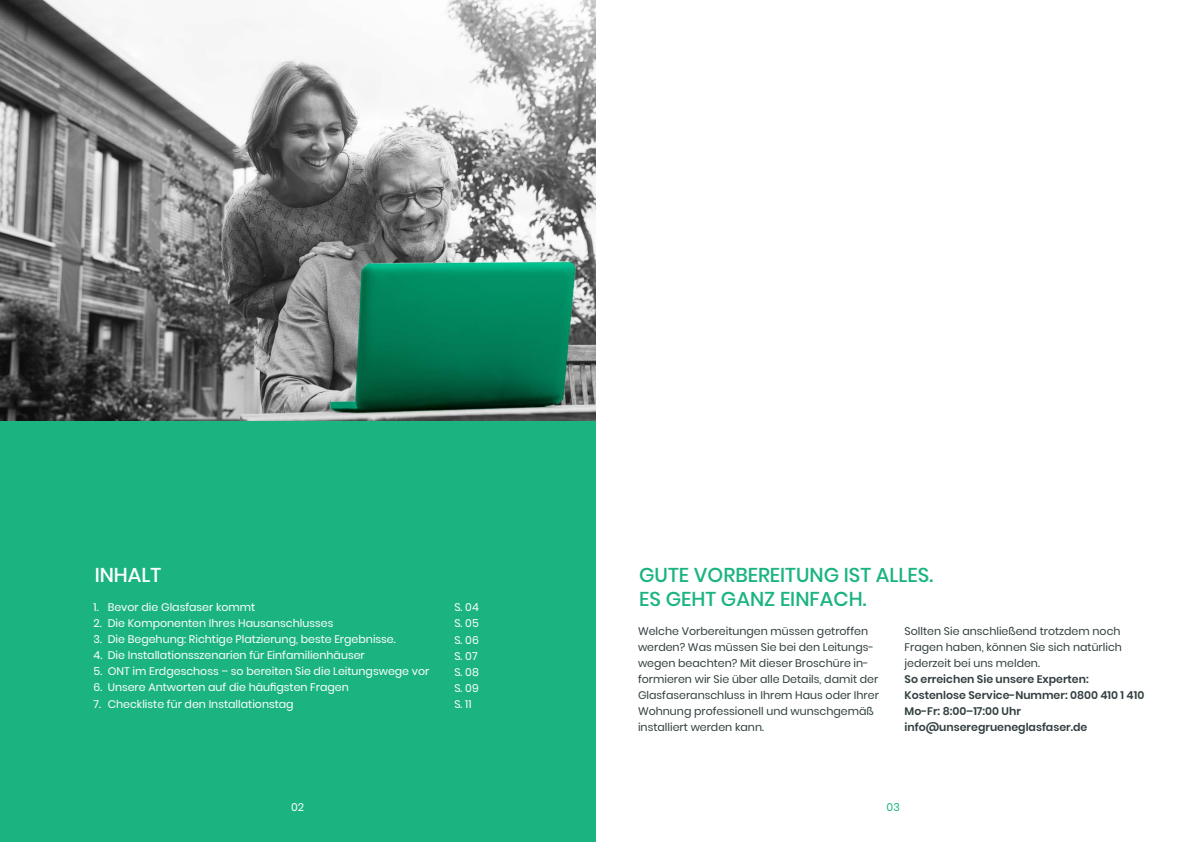
<style>
.page{position:relative;width:1191px;height:842px;background:#fff}
.page>*{position:absolute;margin:0;border:0;box-sizing:border-box;transform-origin:0 0}
.t1{font:500 20px/24px "Poppins";color:#1bb481}
.t2{font:500 20px "Poppins";color:#fff}
.t3{font:11px/16px "Poppins";color:#323f40}
.t4{font:11px/16px "Poppins";color:#fff;text-align:justify}
.t5{font:600 11px/16px "Poppins";color:#323f40}
.t6{font:11px "Poppins";color:#1bb481}
</style>
<div class="page">
<div style="left:0;top:421px;width:595px;height:421px;background:#1bb481"></div>
<img style="left:0;top:0;width:595px;height:421px">
<h1 class="t2" style="left:95px;top:567px;width:68px">INHALT</h1>
<p class="t4" style="left:94px;top:599px;width:163px">1. Bevor die Glasfaser kommt</p>
<p class="t4" style="left:94px;top:615px;width:241px">2. Die Komponenten Ihres Hausanschlusses</p>
<p class="t4" style="left:94px;top:631px;width:304px">3. Die Begehung: Richtige Platzierung, beste Ergebnisse.</p>
<p class="t4" style="left:94px;top:647px;width:273px">4. Die Installationsszenarien für Einfamilienhäuser</p>
<p class="t4" style="left:94px;top:663px;width:337px">5. ONT im Erdgeschoss – so bereiten Sie die Leitungswege vor</p>
<p class="t4" style="left:94px;top:680px;width:257px">6. Unsere Antworten auf die häufigsten Fragen</p>
<p class="t4" style="left:94px;top:695px;width:202px">7. Checkliste für den Installationstag</p>
<p class="t4" style="left:454px;top:599px;width:26px">S. 04<br>S. 05<br>S. 06<br>S. 07<br>S. 08<br>S. 09<br>S. 11</p>
<h1 class="t1" style="left:639px;top:565px;width:295px">GUTE VORBEREITUNG IST ALLES.<br>ES GEHT GANZ EINFACH.</h1>
<p class="t3" style="left:638px;top:623px;width:242px">Welche Vorbereitungen müssen getroffen werden? Was müssen Sie bei den Leitungs&shy;wegen beachten? Mit dieser Broschüre in&shy;formieren wir Sie über alle Details, damit der Glasfaseranschluss in Ihrem Haus oder Ihrer Wohnung professionell und wunschgemäß installiert werden kann.</p>
<p class="t3" style="left:904px;top:623px;width:219px">Sollten Sie anschließend trotzdem noch<br>Fragen haben, können Sie sich natürlich jederzeit bei uns melden.</p>
<p class="t5" style="left:904px;top:671px;width:241px">So erreichen Sie unsere Experten:<br>Kostenlose Service-Nummer: 0800 410 1 410<br>Mo-Fr: 8:00–17:00 Uhr info@unseregrueneglasfaser.de</p>
<p class="t4" style="left:291px;top:799px;width:14px">02</p>
<p class="t6" style="left:886px;top:800px;width:15px">03</p>
</div>
